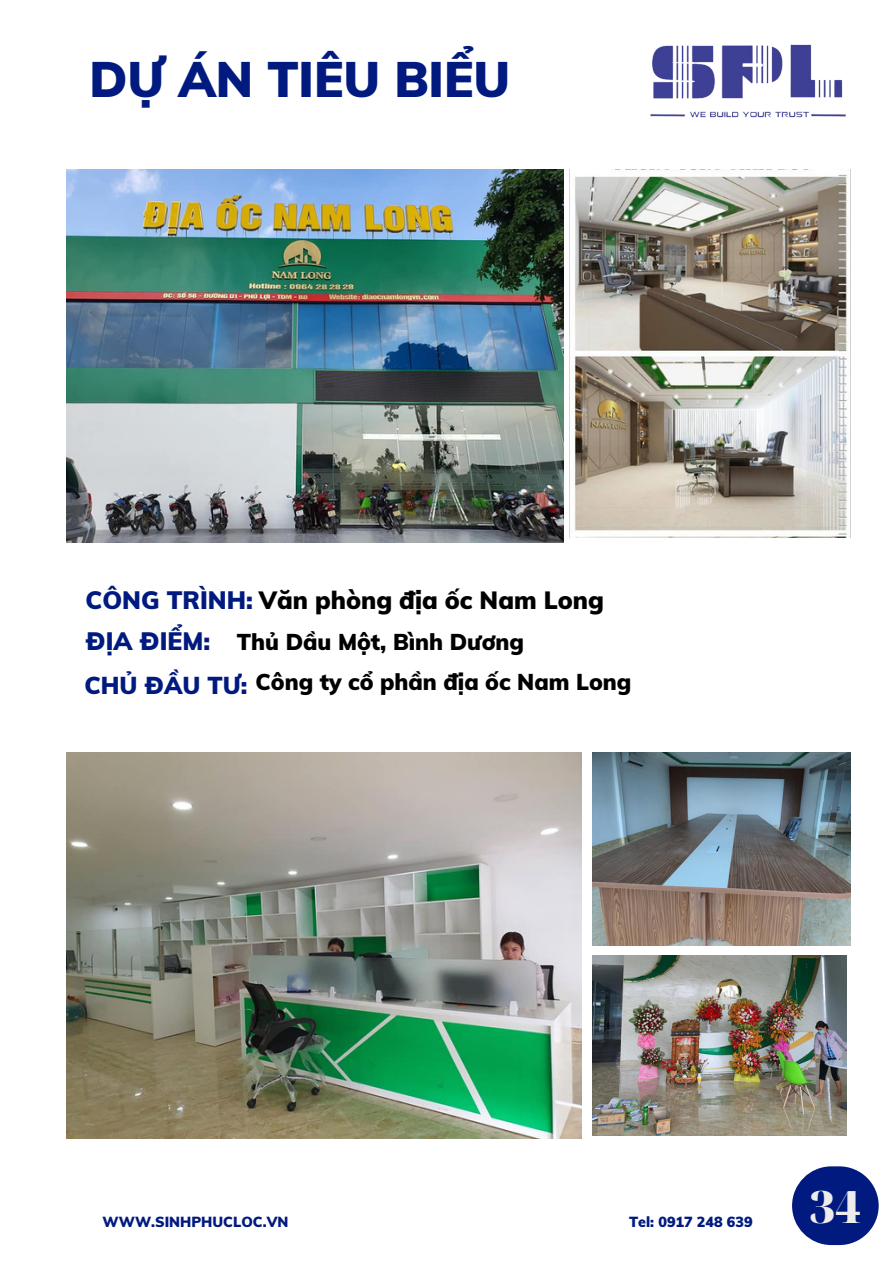
<style>
.page{position:relative;width:893px;height:1264px;background:#fff}
.page>*{position:absolute;margin:0;border:0;box-sizing:border-box;transform-origin:0 0}
.t1{font:900 48.75px "Muli";color:#001a7f}
.t2{font:900 44.7px "Noto Serif Display";color:#edecec}
.t3{font:900 24.6px "Muli";color:#001a7f}
.t4{font:900 24.45px "Muli";color:#000}
.t5{font:900 24px "Muli";color:#001a7f}
.t6{font:900 22.35px "Muli";color:#000}
.t7{font:900 14.25px "Muli";color:#001a7f}
.s1{font-size:24.6px;color:#001a7f}
</style>
<div class="page">
<img style="left:67px;top:170px;width:496px;height:372px">
<img style="left:569px;top:170px;width:278px;height:368px">
<img style="left:67px;top:752px;width:514px;height:386px">
<img style="left:592px;top:752px;width:258px;height:193px">
<img style="left:592px;top:955px;width:254px;height:180px">
<svg style="left:792px;top:1166px;width:86px;height:78px"></svg>
<img style="left:650px;top:44px;width:196px;height:74px">
<p class="t1" style="left:89px;top:48px;width:422px">DỰ ÁN TIÊU BIỂU</p>
<p class="t4" style="left:86px;top:584px;width:520px"><span class="s1">CÔNG TRÌNH:</span> Văn phòng địa ốc Nam Long</p>
<p class="t3" style="left:86px;top:624px;width:126px">ĐỊA ĐIỂM:</p>
<p class="t5" style="left:84px;top:669px;width:164px">CHỦ ĐẦU TƯ:</p>
<p class="t6" style="left:237px;top:627px;width:289px">Thủ Dầu Một, Bình Dương</p>
<p class="t6" style="left:255px;top:667px;width:377px">Công ty cổ phần địa ốc Nam Long</p>
<p class="t7" style="left:103px;top:1212px;width:187px">WWW.SINHPHUCLOC.VN</p>
<p class="t7" style="left:629px;top:1212px;width:125px">Tel: 0917 248 639</p>
<p class="t2" style="left:809px;top:1175px;width:52px">34</p>
</div>
